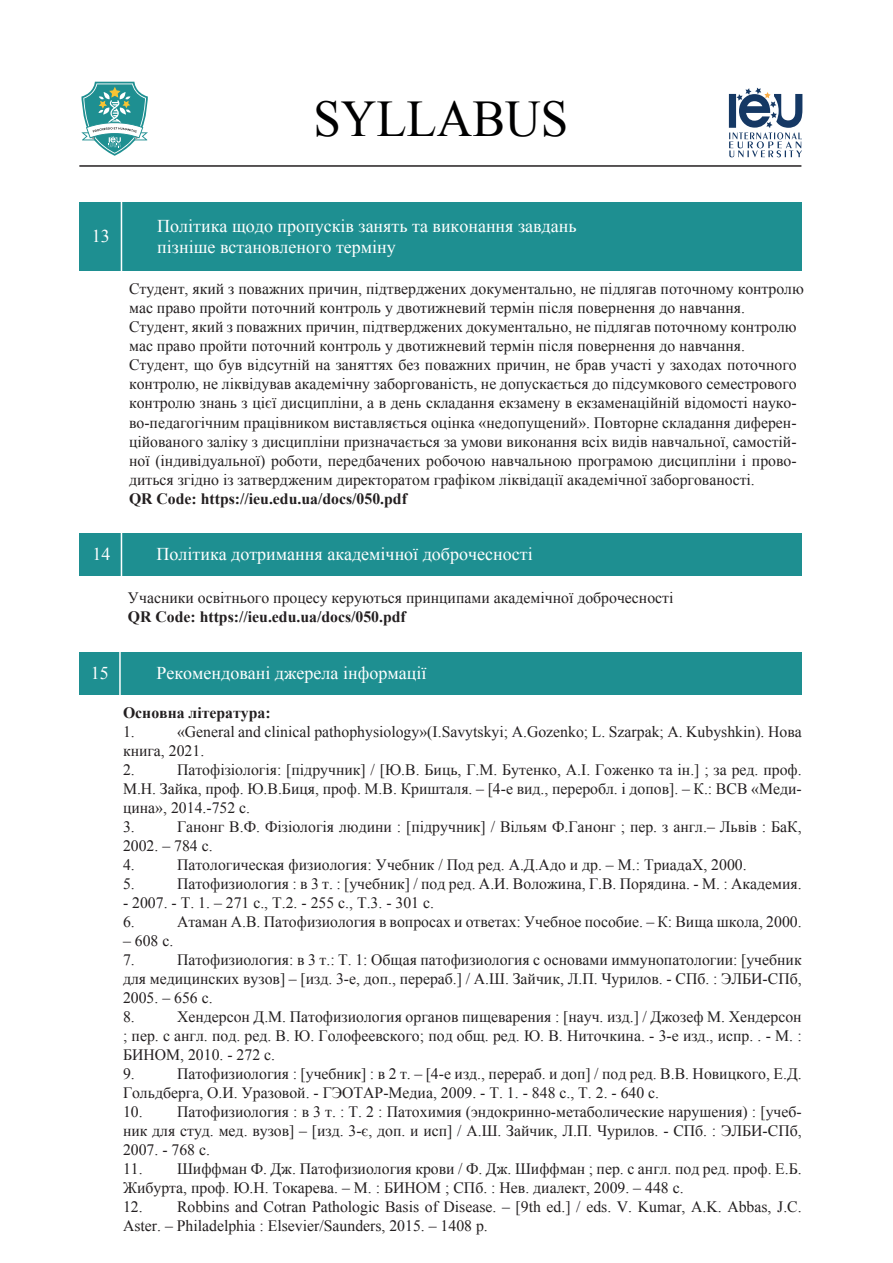
<style>
.page{position:relative;width:893px;height:1263px;background:#fff}
.page>*{position:absolute;margin:0;border:0;box-sizing:border-box;transform-origin:0 0}
.t1{font:51.45px "Times New Roman";color:#000001;scale:.96 1}
.t2{font:18px/21.6px "Times New Roman";color:#fff}
.t3{font:15.9px/19px "Times New Roman";color:#231f20}
.t4{font:700 15.9px "Times New Roman";color:#231f20}
</style>
<div class="page">
<div style="left:79px;top:652px;width:723px;height:43px;background:#1e8f91"></div>
<hr style="left:119px;top:648px;width:2px;height:51px;background:#fff">
<div style="left:79px;top:533px;width:723px;height:43px;background:#1e8f91"></div>
<hr style="left:121px;top:529px;width:1px;height:51px;background:#fff">
<svg style="left:729px;top:88px;width:73px;height:69px"></svg>
<hr style="left:79px;top:165px;width:722px;height:2px;background:#231f20">
<svg style="left:81px;top:82px;width:67px;height:74px"></svg>
<div style="left:79px;top:203px;width:723px;height:68px;background:#1e8f91"></div>
<hr style="left:121px;top:198px;width:1px;height:78px;background:#fff">
<h1 class="t1" style="left:313px;top:84px;width:267px">SYLLABUS</h1>
<p class="t2" style="left:92px;top:225px;width:20px">13</p>
<p class="t2" style="left:157px;top:215px;width:421px">Політика щодо пропусків занять та виконання завдань пізніше встановленого терміну</p>
<p class="t3" style="left:129px;top:279px;width:676px">Студент, який з поважних причин, підтверджених документально, не підлягав поточному контролю мас право пройти поточний контроль у двотижневий термін після повернення до навчання.<br>Студент, який з поважних причин, підтверджених документально, не підлягав поточному контролю мас право пройти поточний контроль у двотижневий термін після повернення до навчання.<br>Студент, що був відсутній на заняттях без поважних причин, не брав участі у заходах поточного контролю, не ліквідував академічну заборгованість, не допускається до підсумкового семестрового контролю знань з цієї дисципліни, а в день складання екзамену в екзаменаційній відомості науко&shy;во-педагогічним працівником виставляється оцінка «недопущений». Повторне складання диферен&shy;ційованого заліку з дисципліни призначається за умови виконання всіх видів навчальної, самостій&shy;ної (індивідуальної) роботи, передбачених робочою навчальною програмою дисципліни i прово&shy;диться згідно із затвердженим директоратом графіком ліквідації академічної заборгованості.</p>
<p class="t4" style="left:129px;top:487px;width:279px">QR Code: https://ieu.edu.ua/docs/050.pdf</p>
<p class="t2" style="left:93px;top:543px;width:19px">14</p>
<p class="t2" style="left:157px;top:543px;width:378px">Політика дотримання академічної доброчесності</p>
<p class="t3" style="left:128px;top:588px;width:547px">Учасники освітнього процесу керуються принципами академічної доброчесності</p>
<p class="t4" style="left:128px;top:606px;width:279px">QR Code: https://ieu.edu.ua/docs/050.pdf</p>
<p class="t2" style="left:91px;top:661px;width:20px">15</p>
<p class="t2" style="left:156px;top:661px;width:271px">Рекомендовані джерела інформації</p>
<p class="t4" style="left:123px;top:701px;width:149px">Основна література:</p>
<p class="t3" style="left:123px;top:722px;width:13px">1.</p>
<p class="t3" style="left:123px;top:722px;width:680px;text-indent:54px">«General and clinical pathophysiology»(I.Savytskyi; A.Gozenko; L. Szarpak; A. Kubyshkin). Нова книга, 2021.<br>2.</p>
<p class="t3" style="left:123px;top:760px;width:680px;text-indent:54px">Патофізіологія: [підручник] / [Ю.В. Биць, Г.М. Бутенко, А.І. Гоженко та ін.] ; за ред. проф.<br>М.Н. Зайка, проф. Ю.В.Биця, проф. М.В. Кришталя. – [4-е вид., переробл. i допов]. – К.: ВСВ «Меди&shy;цина», 2014.-752 с.<br>3.</p>
<p class="t3" style="left:123px;top:817px;width:680px;text-indent:54px">Ганонг В.Ф. Фізіологія людини : [підручник] / Вільям Ф.Ганонг ; пер. з англ.– Львів : БаК,<br>2002. – 784 с.<br>4.</p>
<p class="t3" style="left:177px;top:855px;width:571px">Патологическая физиология: Учебник / Под ред. А.Д.Адо и др. – М.: ТриадаХ, 2000.</p>
<p class="t3" style="left:123px;top:874px;width:13px">5.</p>
<p class="t3" style="left:177px;top:874px;width:626px">Патофизиология : в 3 т. : [учебник] / под ред. А.И. Воложина, Г.В. Порядина. - М. : Академия.</p>
<p class="t3" style="left:123px;top:893px;width:313px">- 2007. - Т. 1. – 271 с., Т.2. - 255 с., Т.3. - 301 с.<br>6.</p>
<p class="t3" style="left:177px;top:912px;width:626px">Атаман А.В. Патофизиология в вопросах и ответах: Учебное пособие. – К: Вища школа, 2000.</p>
<p class="t3" style="left:123px;top:931px;width:52px">– 608 с.<br>7.</p>
<p class="t3" style="left:123px;top:950px;width:680px;text-indent:54px">Патофизиология: в 3 т.: Т. 1: Общая патофизиология с основами иммунопатологии: [учебник для медицинских вузов] – [изд. 3-е, доп., перераб.] / А.Ш. Зайчик, Л.П. Чурилов. - СПб. : ЭЛБИ-СПб, 2005. – 656 с.<br>8.</p>
<p class="t3" style="left:123px;top:1007px;width:680px;text-indent:54px">Хендерсон Д.М. Патофизиология органов пищеварения : [науч. изд.] / Джозеф М. Хендерсон ; пер. с англ. под. ред. В. Ю. Голофеевского; под общ. ред. Ю. В. Ниточкина. - 3-е изд., испр. . - М. :<br>БИНОМ, 2010. - 272 с.<br>9.</p>
<p class="t3" style="left:123px;top:1064px;width:680px;text-indent:54px">Патофизиология : [учебник] : в 2 т. – [4-е изд., перераб. и доп] / под ред. В.В. Новицкого, Е.Д.<br>Гольдберга, О.И. Уразовой. - ГЭОТАР-Медиа, 2009. - Т. 1. - 848 с., Т. 2. - 640 с.</p>
<p class="t3" style="left:123px;top:1102px;width:680px;text-align:justify">10. Патофизиология : в 3 т. : Т. 2 : Патохимия (эндокринно-метаболические нарушения) : [учеб&shy;ник для студ. мед. вузов] – [изд. 3-є, доп. и исп] / А.Ш. Зайчик, Л.П. Чурилов. - СПб. : ЭЛБИ-СПб, 2007. - 768 с.</p>
<p class="t3" style="left:123px;top:1159px;width:680px">11. Шиффман Ф. Дж. Патофизиология крови / Ф. Дж. Шиффман ; пер. с англ. под ред. проф. Е.Б.<br>Жибурта, проф. Ю.Н. Токарева. – М. : БИНОМ ; СПб. : Нев. диалект, 2009. – 448 с.</p>
<p class="t3" style="left:123px;top:1197px;width:680px">12. Robbins and Cotran Pathologic Basis of Disease. – [9th ed.] / eds. V. Kumar, A.K. Abbas, J.C.<br>Aster. – Philadelphia : Elsevier/Saunders, 2015. – 1408 p.</p>
</div>
